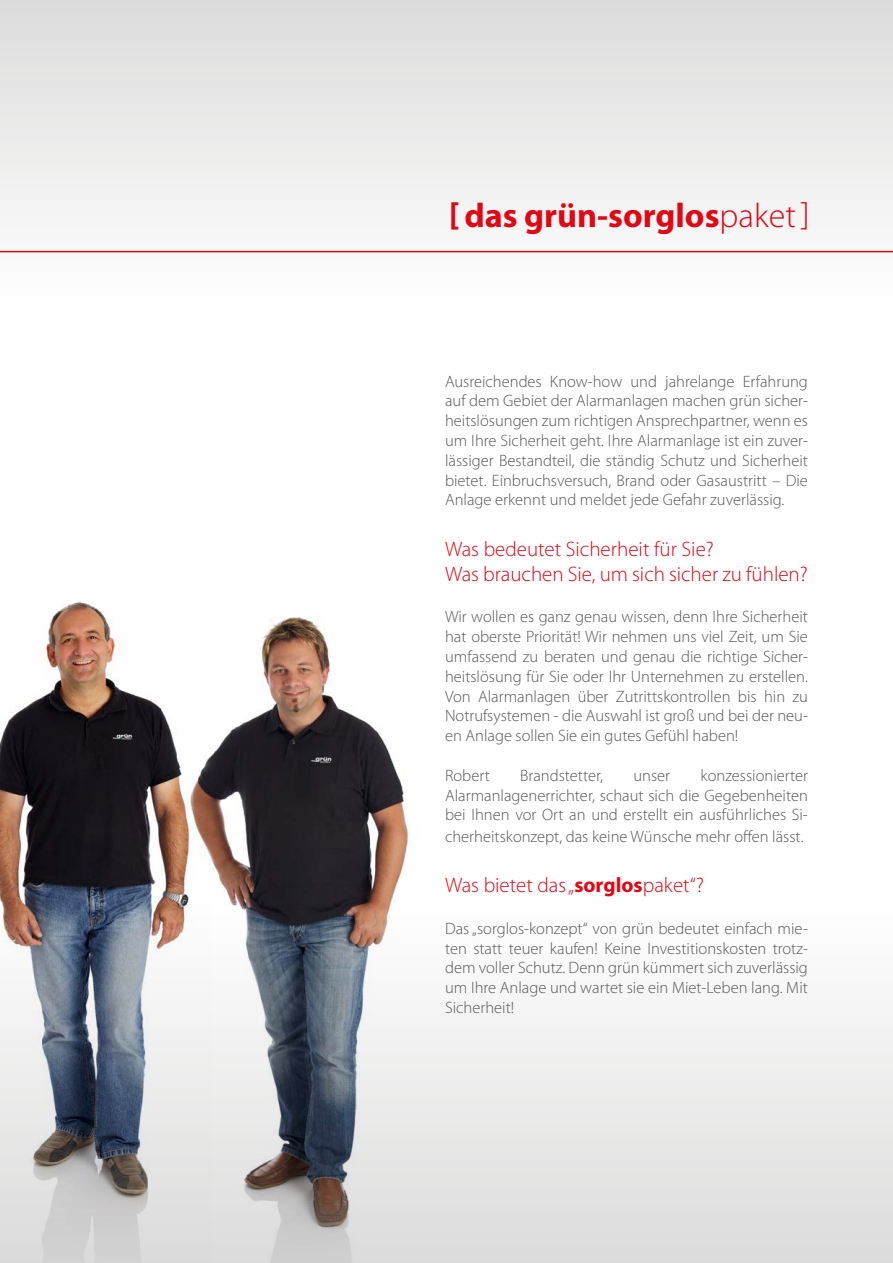
<style>
.page{position:relative;width:893px;height:1263px;background:#fff}
.page>*{position:absolute;margin:0;border:0;box-sizing:border-box;transform-origin:0 0}
.t1{font:700 34.2px "Myriad Pro";color:#e30613}
.t2{font:300 21px/25.2px "Myriad Pro";color:#e30613}
.t3{font:300 16.5px/19.8px "Myriad Pro";color:#575756;text-align:justify}
.s1{font-weight:300}
.s2{font-weight:700}
</style>
<div class="page">
<div style="left:0;top:0;width:893px;height:308px;background:linear-gradient(to bottom,#dcdcdc,#fffdfd)"></div>
<div style="left:0;top:902px;width:893px;height:361px;background:linear-gradient(to bottom,#fff,#dcdbdb)"></div>
<hr style="left:0;top:251px;width:893px;height:1px;background:#e30613">
<img style="left:0;top:601px;width:175px;height:662px">
<img style="left:175px;top:617px;width:246px;height:646px">
<h1 class="t1" style="left:449px;top:193px;width:362px">[das grün-sorglos<span class="s1">paket]</span></h1>
<p class="t3" style="left:445px;top:371px;width:364px">Ausreichendes Know-how und jahrelange Erfahrung auf dem Gebiet der Alarmanlagen machen grün sicher&shy;heitslösungen zum richtigen Ansprechpartner, wenn es um Ihre Sicherheit geht. Ihre Alarmanlage ist ein zuver&shy;lässiger Bestandteil, die ständig Schutz und Sicherheit bietet. Einbruchsversuch, Brand oder Gasaustritt – Die Anlage erkennt und meldet jede Gefahr zuverlässig.</p>
<p class="t2" style="left:445px;top:536px;width:364px">Was bedeutet Sicherheit für Sie?<br>Was brauchen Sie, um sich sicher zu fühlen?</p>
<p class="t3" style="left:445px;top:607px;width:364px">Wir wollen es ganz genau wissen, denn Ihre Sicherheit hat oberste Priorität! Wir nehmen uns viel Zeit, um Sie umfassend zu beraten und genau die richtige Sicher&shy;heitslösung für Sie oder Ihr Unternehmen zu erstellen.<br>Von Alarmanlagen über Zutrittskontrollen bis hin zu Notrufsystemen - die Auswahl ist groß und bei der neu&shy;en Anlage sollen Sie ein gutes Gefühl haben!</p>
<p class="t3" style="left:445px;top:765px;width:46px">Robert</p>
<p class="t3" style="left:520px;top:765px;width:84px">Brandstetter,</p>
<p class="t3" style="left:633px;top:765px;width:38px">unser</p>
<p class="t3" style="left:445px;top:765px;width:364px;text-indent:256px">konzessionierter Alarmanlagenerrichter, schaut sich die Gegebenheiten bei Ihnen vor Ort an und erstellt ein ausführliches Si-</p>
<p class="t3" style="left:445px;top:826px;width:360px">cherheitskonzept, das keine Wünsche mehr offen lässt.</p>
<p class="t2" style="left:445px;top:873px;width:260px">Was bietet das „<span class="s2">sorglos</span>paket“?</p>
<p class="t3" style="left:445px;top:918px;width:364px">Das „sorglos-konzept“ von grün bedeutet einfach mie&shy;ten statt teuer kaufen! Keine Investitionskosten trotz&shy;dem voller Schutz. Denn grün kümmert sich zuverlässig um Ihre Anlage und wartet sie ein Miet-Leben lang. Mit Sicherheit!</p>
</div>
